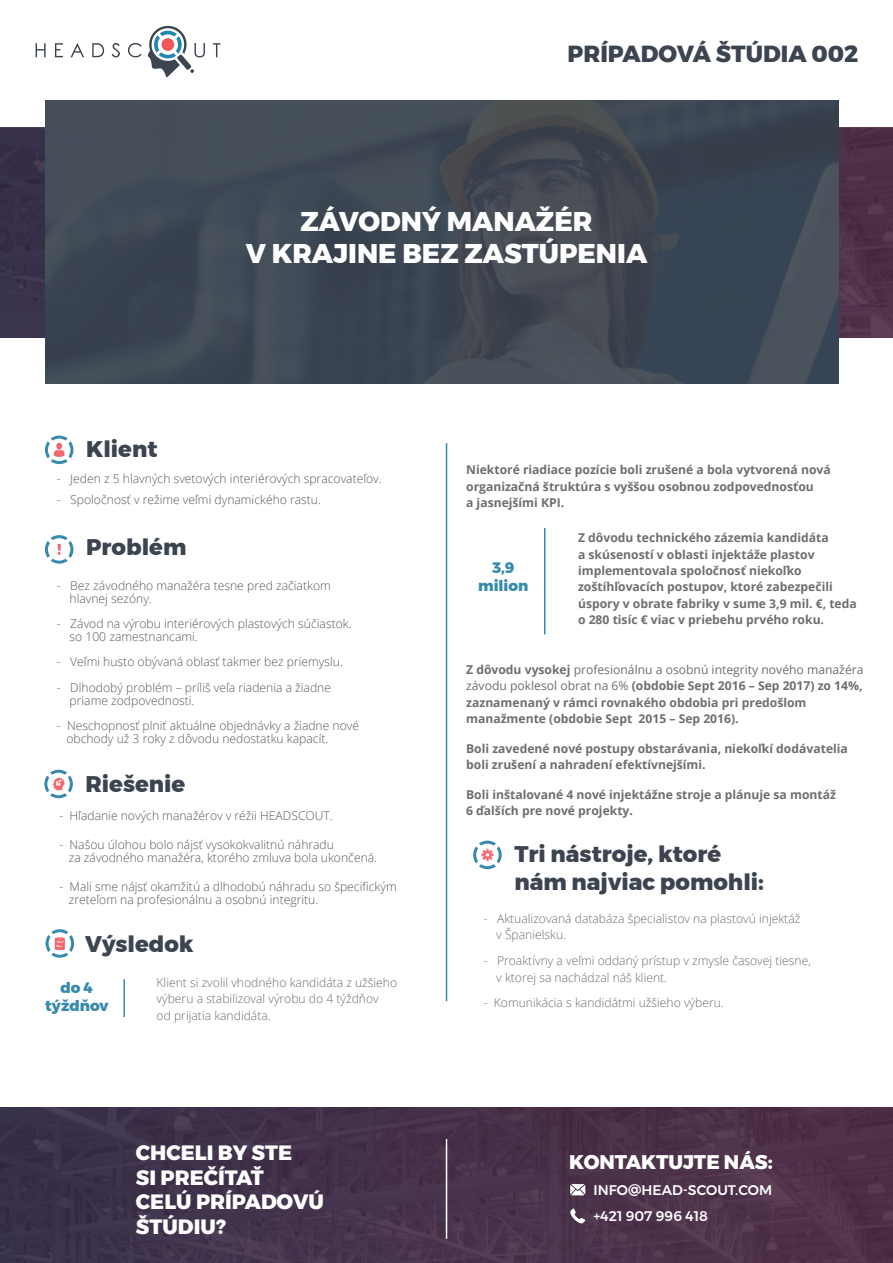
<style>
.page{position:relative;width:893px;height:1263px;background:#fff}
.page>*{position:absolute;margin:0;border:0;box-sizing:border-box;transform-origin:0 0}
.t1{font:800 27px/32.4px "Montserrat";color:#fff;text-align:center}
.t2{font:800 23.25px "Montserrat";color:#3b444f}
.t3{font:800 22.65px/27.2px "Montserrat";color:#3b444f}
.t4{font:800 20.7px/24.8px "Montserrat";color:#fff}
.t5{font:800 19.65px "Montserrat";color:#fff}
.t6{font:800 15px/18.1px "Montserrat";color:#378aad;text-align:center}
.t7{font:500 13.95px/26.7px "Montserrat";color:#fff}
.t8{font:700 12.15px/16.4px "Open Sans";color:#6d6e71}
.t9{font:300 12.15px/12.8px "Open Sans";color:#58595b}
.t10{font:300 12.15px/16.4px "Open Sans";color:#6d6e71}
.s1{font-weight:400}
</style>
<div class="page">
<div style="left:0;top:1107px;width:893px;height:156px;background:linear-gradient(to right,#3a324b,#523249)"></div>
<svg style="left:36px;top:43px;width:10px;height:14px"></svg>
<svg style="left:55px;top:43px;width:8px;height:14px"></svg>
<svg style="left:71px;top:43px;width:13px;height:14px"></svg>
<svg style="left:92px;top:43px;width:12px;height:14px"></svg>
<svg style="left:112px;top:43px;width:8px;height:14px"></svg>
<svg style="left:128px;top:43px;width:14px;height:14px"></svg>
<svg style="left:213px;top:43px;width:8px;height:14px"></svg>
<svg style="left:148px;top:25px;width:57px;height:52px"></svg>
<svg style="left:0;top:128px;width:893px;height:210px;background:#433149"></svg>
<div style="left:46px;top:100px;width:793px;height:284px;background:#3b444f"></div>
<hr style="left:446px;top:1139px;width:1px;height:100px;background:#fff">
<svg style="left:45px;top:436px;width:28px;height:28px"></svg>
<svg style="left:45px;top:535px;width:28px;height:29px"></svg>
<svg style="left:44px;top:770px;width:29px;height:28px"></svg>
<hr style="left:446px;top:443px;width:1px;height:558px;background:#378aad">
<svg style="left:570px;top:1208px;width:15px;height:15px"></svg>
<svg style="left:570px;top:1184px;width:15px;height:11px"></svg>
<svg style="left:473px;top:841px;width:29px;height:28px"></svg>
<svg style="left:46px;top:929px;width:28px;height:29px"></svg>
<hr style="left:123px;top:979px;width:2px;height:38px;background:#378aad">
<hr style="left:544px;top:528px;width:1px;height:106px;background:#378aad">
<h2 class="t2" style="left:568px;top:35px;width:292px">PRÍPADOVÁ ŠTÚDIA 002</h2>
<h1 class="t1" style="left:246px;top:205px;width:403px">ZÁVODNÝ MANAŽÉR<br>V KRAJINE BEZ ZASTÚPENIA</h1>
<h3 class="t3" style="left:86px;top:435px;width:73px">Klient</h3>
<p class="t9" style="left:57px;top:471px;width:326px">- Jeden z 5 hlavných svetových interiérových spracovateľov.</p>
<p class="t9" style="left:57px;top:493px;width:266px">- Spoločnosť v režime veľmi dynamického rastu.</p>
<h3 class="t3" style="left:86px;top:533px;width:102px">Problém</h3>
<p class="t9" style="left:70px;top:579px;width:263px;text-indent:-13px">- Bez závodného manažéra tesne pred začiatkom hlavnej sezóny.</p>
<p class="t9" style="left:70px;top:617px;width:284px;text-indent:-13px">- Závod na výrobu interiérových plastových súčiastok. so 100 zamestnancami.</p>
<p class="t9" style="left:57px;top:655px;width:288px">- Veľmi husto obývaná oblasť takmer bez priemyslu.</p>
<p class="t9" style="left:70px;top:681px;width:263px;text-indent:-13px">- Dlhodobý problém – príliš veľa riadenia a žiadne priame zodpovednosti.</p>
<p class="t9" style="left:66px;top:719px;width:294px;text-indent:-9px">- Neschopnosť plniť aktuálne objednávky a žiadne nové obchody už 3 roky z dôvodu nedostatku kapacít.</p>
<h3 class="t3" style="left:86px;top:771px;width:101px">Riešenie</h3>
<p class="t9" style="left:59px;top:809px;width:275px">- Hľadanie nových manažérov v réžii HEADSCOUT.</p>
<p class="t9" style="left:69px;top:838px;width:310px;text-indent:-9px">- Našou úlohou bolo nájsť vysokokvalitnú náhradu<br>za závodného manažéra, ktorého zmluva bola ukončená.</p>
<p class="t9" style="left:69px;top:880px;width:329px;text-indent:-9px">- Mali sme nájsť okamžitú a dlhodobú náhradu so špecifickým zreteľom na profesionálnu a osobnú integritu.</p>
<h3 class="t3" style="left:85px;top:930px;width:110px">Výsledok</h3>
<p class="t10" style="left:157px;top:974px;width:242px">Klient si zvolil vhodného kandidáta z užšieho výberu a stabilizoval výrobu do 4 týždňov<br>od prijatia kandidáta.</p>
<p class="t6" style="left:45px;top:979px;width:65px">do 4 týždňov</p>
<h3 class="t4" style="left:136px;top:1140px;width:189px">CHCELI BY STE<br>SI PREČÍTAŤ<br>CELÚ PRÍPADOVÚ<br>ŠTÚDIU?</h3>
<p class="t8" style="left:466px;top:461px;width:366px">Niektoré riadiace pozície boli zrušené a bola vytvorená nová organizačná štruktúra s vyššou osobnou zodpovednosťou<br>a jasnejšími KPI.</p>
<p class="t6" style="left:478px;top:559px;width:52px">3,9 milion</p>
<p class="t8" style="left:578px;top:529px;width:280px">Z dôvodu technického zázemia kandidáta<br>a skúseností v oblasti injektáže plastov implementovala spoločnosť niekoľko zoštíhľovacích postupov, ktoré zabezpečili úspory v obrate fabriky v sume 3,9 mil. €, teda o 280 tisíc € viac v priebehu prvého roku.</p>
<p class="t8" style="left:466px;top:661px;width:399px">Z dôvodu vysokej <span class="s1">profesionálnu a osobnú integrity nového manažéra závodu poklesol obrat na 6%</span> (obdobie Sept 2016 – Sep 2017) zo 14%, zaznamenaný v rámci rovnakého obdobia pri predošlom manažmente (obdobie Sept 2015 – Sep 2016).</p>
<p class="t8" style="left:466px;top:740px;width:383px">Boli zavedené nové postupy obstarávania, niekoľkí dodávatelia boli zrušení a nahradení efektívnejšími.</p>
<p class="t8" style="left:466px;top:786px;width:371px">Boli inštalované 4 nové injektážne stroje a plánuje sa montáž<br>6 ďalších pre nové projekty.</p>
<h3 class="t3" style="left:514px;top:841px;width:251px">Tri nástroje, ktoré nám najviac pomohli:</h3>
<p class="t10" style="left:496px;top:910px;width:306px;text-indent:-13px">- Aktualizovaná databáza špecialistov na plastovú injektáž v Španielsku.</p>
<p class="t10" style="left:496px;top:951px;width:316px;line-height:17px;text-indent:-13px">- Proaktívny a veľmi oddaný prístup v zmysle časovej tiesne, v ktorej sa nachádzal náš klient.</p>
<p class="t10" style="left:484px;top:994px;width:242px">- Komunikácia s kandidátmi užšieho výberu.</p>
<h3 class="t5" style="left:569px;top:1146px;width:205px">KONTAKTUJTE NÁS:</h3>
<p class="t7" style="left:594px;top:1176px;width:180px">INFO@HEAD-SCOUT.COM +421 907 996 418</p>
</div>
